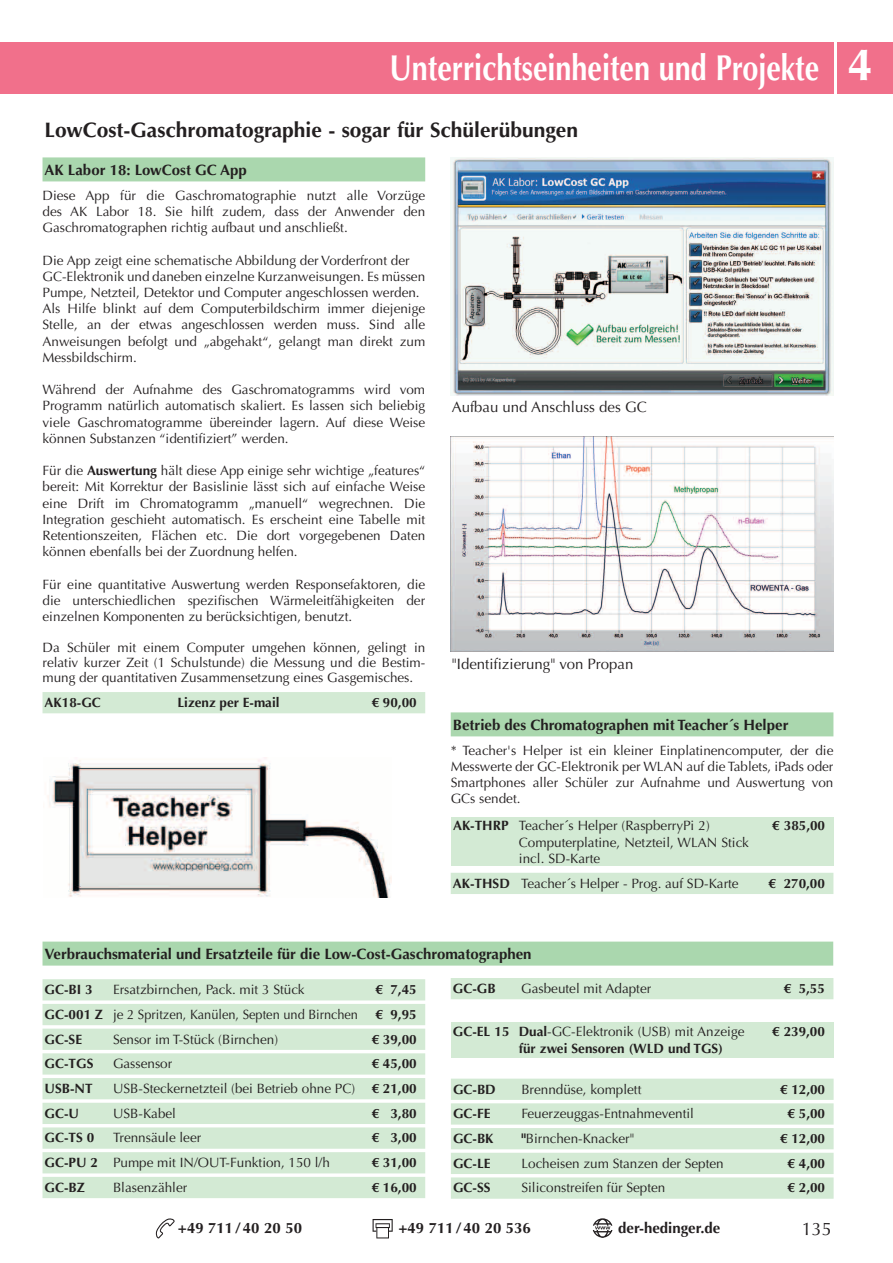
<style>
.page{position:relative;width:893px;height:1263px;background:#fff}
.page>*{position:absolute;margin:0;border:0;box-sizing:border-box;transform-origin:0 0}
.t1{font:700 36px "Optima LT Std";color:#fff;scale:.8 1}
.t2{font:700 21px "Optima LT Std";color:#231f20}
.t3{font:18px "Optima LT Std";color:#231f20}
.t4{font:700 15px "Optima LT Std";color:#231f20}
.t5{font:15px "Optima LT Std";color:#231f20}
.t6{font:13.5px/16.2px "Optima LT Std";color:#231f20;text-align:justify}
.t7{font:700 13.5px "Optima LT Std";color:#231f20}
.s1{font-size:45px}
.s2{font-weight:700}
</style>
<div class="page">
<div style="left:0;top:43px;width:833px;height:51px;background:#f1708b"></div>
<div style="left:838px;top:43px;width:55px;height:51px;background:#f1708b"></div>
<svg style="left:593px;top:1218px;width:19px;height:20px"></svg>
<svg style="left:373px;top:1219px;width:20px;height:19px"></svg>
<svg style="left:155px;top:1218px;width:20px;height:21px"></svg>
<div style="left:43px;top:157px;width:382px;height:24px;background:#aad7ae"></div>
<div style="left:43px;top:692px;width:382px;height:21px;background:#d3ead4"></div>
<img style="left:451px;top:157px;width:382px;height:238px">
<div style="left:43px;top:979px;width:382px;height:21px;background:#d3ead4"></div>
<div style="left:43px;top:1004px;width:382px;height:21px;background:#d3ead4"></div>
<div style="left:43px;top:1029px;width:382px;height:21px;background:#d3ead4"></div>
<div style="left:43px;top:1053px;width:382px;height:21px;background:#d3ead4"></div>
<div style="left:43px;top:1078px;width:382px;height:21px;background:#d3ead4"></div>
<div style="left:43px;top:1103px;width:382px;height:21px;background:#d3ead4"></div>
<div style="left:43px;top:1127px;width:382px;height:22px;background:#d3ead4"></div>
<div style="left:43px;top:1152px;width:382px;height:21px;background:#d3ead4"></div>
<div style="left:43px;top:1177px;width:382px;height:21px;background:#d3ead4"></div>
<img style="left:451px;top:436px;width:382px;height:215px">
<div style="left:451px;top:978px;width:382px;height:21px;background:#d3ead4"></div>
<div style="left:43px;top:941px;width:790px;height:24px;background:#aad7ae"></div>
<div style="left:451px;top:1078px;width:383px;height:22px;background:#d3ead4"></div>
<div style="left:451px;top:1103px;width:383px;height:21px;background:#d3ead4"></div>
<div style="left:451px;top:1128px;width:383px;height:21px;background:#d3ead4"></div>
<div style="left:451px;top:1153px;width:383px;height:21px;background:#d3ead4"></div>
<div style="left:451px;top:1177px;width:383px;height:22px;background:#d3ead4"></div>
<div style="left:451px;top:1022px;width:382px;height:35px;background:#d3ead4"></div>
<div style="left:451px;top:712px;width:382px;height:24px;background:#aad7ae"></div>
<img style="left:47px;top:757px;width:344px;height:140px">
<div style="left:451px;top:817px;width:383px;height:49px;background:#d3ead4"></div>
<div style="left:451px;top:873px;width:382px;height:21px;background:#d3ead4"></div>
<h1 class="t1" style="left:389px;top:47px;width:606px">Unterrichtseinheiten und Projekte <span class="s1">4</span></h1>
<h2 class="t2" style="left:45px;top:118px;width:535px">LowCost-Gaschromatographie - sogar für Schülerübungen</h2>
<p class="t4" style="left:45px;top:161px;width:204px">AK Labor 18: LowCost GC App</p>
<p class="t6" style="left:43px;top:187px;width:384px">Diese App für die Gaschromatographie nutzt alle Vorzüge des AK Labor 18. Sie hilft zudem, dass der Anwender den Gaschromatographen richtig aufbaut und anschließt.</p>
<p class="t6" style="left:43px;top:252px;width:384px;text-align:left">Die App zeigt eine schematische Abbildung der Vorderfront der GC-Elektronik und daneben einzelne Kurzanweisungen. Es müssen Pumpe, Netzteil, Detektor und Computer angeschlossen werden.<br>Als Hilfe blinkt auf dem Computerbildschirm immer diejenige Stelle, an der etwas angeschlossen werden muss. Sind alle Anweisungen befolgt und „abgehakt“, gelangt man direkt zum Messbildschirm.</p>
<p class="t6" style="left:43px;top:382px;width:384px">Während der Aufnahme des Gaschromatogramms wird vom Programm natürlich automatisch skaliert. Es lassen sich beliebig viele Gaschromatogramme übereinder lagern. Auf diese Weise können Substanzen “identifiziert” werden.</p>
<p class="t6" style="left:43px;top:463px;width:384px">Für die <span class="s2">Auswertung</span> hält diese App einige sehr wichtige „features“ bereit: Mit Korrektur der Basislinie lässt sich auf einfache Weise eine Drift im Chromatogramm „manuell“ wegrechnen. Die Integration geschieht automatisch. Es erscheint eine Tabelle mit Retentionszeiten, Flächen etc. Die dort vorgegebenen Daten können ebenfalls bei der Zuordnung helfen.</p>
<p class="t6" style="left:43px;top:576px;width:384px">Für eine quantitative Auswertung werden Responsefaktoren, die die unterschiedlichen spezifischen Wärmeleitfähigkeiten der einzelnen Komponenten zu berücksichtigen, benutzt.</p>
<p class="t6" style="left:43px;top:640px;width:384px;line-height:15px">Da Schüler mit einem Computer umgehen können, gelingt in relativ kurzer Zeit (1 Schulstunde) die Messung und die Bestim&shy;mung der quantitativen Zusammensetzung eines Gasgemisches.</p>
<p class="t7" style="left:45px;top:694px;width:58px">AK18-GC</p>
<p class="t7" style="left:178px;top:694px;width:104px">Lizenz per E-mail</p>
<p class="t7" style="left:372px;top:694px;width:47px">€ 90,00</p>
<p class="t5" style="left:452px;top:398px;width:196px">Aufbau und Anschluss des GC</p>
<p class="t5" style="left:452px;top:655px;width:183px">"Identifizierung" von Propan</p>
<p class="t4" style="left:453px;top:716px;width:337px">Betrieb des Chromatographen mit Teacher´s Helper</p>
<p class="t6" style="left:451px;top:742px;width:384px">* Teacher's Helper ist ein kleiner Einplatinencomputer, der die Messwerte der GC-Elektronik per WLAN auf die Tablets, iPads oder Smartphones aller Schüler zur Aufnahme und Auswertung von GCs sendet.</p>
<p class="t6" style="left:453px;top:818px;width:258px"><span class="s2">AK-THRP</span> Teacher´s Helper (RaspberryPi 2)</p>
<p class="t7" style="left:772px;top:818px;width:54px">€ 385,00</p>
<p class="t6" style="left:519px;top:834px;width:231px">Computerplatine, Netzteil, WLAN Stick incl. SD-Karte</p>
<p class="t6" style="left:453px;top:875px;width:287px"><span class="s2">AK-THSD</span> Teacher´s Helper - Prog. auf SD-Karte</p>
<p class="t7" style="left:769px;top:875px;width:58px">€ 270,00</p>
<p class="t4" style="left:45px;top:945px;width:488px">Verbrauchsmaterial und Ersatzteile für die Low-Cost-Gaschromatographen</p>
<p class="t7" style="left:45px;top:982px;width:50px">GC-BI 3</p>
<p class="t6" style="left:113px;top:982px;width:193px">Ersatzbirnchen, Pack. mit 3 Stück</p>
<p class="t7" style="left:375px;top:982px;width:43px">€ 7,45</p>
<p class="t6" style="left:45px;top:1006px;width:315px"><span class="s2">GC-001 Z</span> je 2 Spritzen, Kanülen, Septen und Birnchen</p>
<p class="t7" style="left:375px;top:1006px;width:43px">€ 9,95</p>
<p class="t7" style="left:45px;top:1031px;width:39px">GC-SE</p>
<p class="t6" style="left:113px;top:1031px;width:167px">Sensor im T-Stück (Birnchen)</p>
<p class="t7" style="left:372px;top:1031px;width:47px">€ 39,00</p>
<p class="t7" style="left:45px;top:1056px;width:50px">GC-TGS</p>
<p class="t6" style="left:113px;top:1056px;width:61px">Gassensor</p>
<p class="t7" style="left:372px;top:1056px;width:47px">€ 45,00</p>
<p class="t7" style="left:45px;top:1080px;width:50px">USB-NT</p>
<p class="t6" style="left:113px;top:1080px;width:305px">USB-Steckernetzteil (bei Betrieb ohne PC) <span class="s2">€ 21,00</span></p>
<p class="t7" style="left:45px;top:1105px;width:36px">GC-U</p>
<p class="t6" style="left:113px;top:1105px;width:65px">USB-Kabel</p>
<p class="t7" style="left:372px;top:1105px;width:47px">€ 3,80</p>
<p class="t7" style="left:45px;top:1130px;width:51px">GC-TS 0</p>
<p class="t6" style="left:113px;top:1130px;width:90px">Trennsäule leer</p>
<p class="t7" style="left:372px;top:1130px;width:47px">€ 3,00</p>
<p class="t6" style="left:45px;top:1154px;width:287px"><span class="s2">GC-PU 2</span> Pumpe mit IN/OUT-Funktion, 150 l/h</p>
<p class="t7" style="left:372px;top:1154px;width:47px">€ 31,00</p>
<p class="t7" style="left:45px;top:1179px;width:42px">GC-BZ</p>
<p class="t6" style="left:113px;top:1179px;width:76px">Blasenzähler</p>
<p class="t7" style="left:372px;top:1179px;width:47px">€ 16,00</p>
<p class="t7" style="left:453px;top:980px;width:44px">GC-GB</p>
<p class="t6" style="left:521px;top:980px;width:132px">Gasbeutel mit Adapter</p>
<p class="t7" style="left:784px;top:980px;width:43px">€ 5,55</p>
<p class="t6" style="left:453px;top:1024px;width:293px"><span class="s2">GC-EL 15 Dual</span>-GC-Elektronik (USB) mit Anzeige</p>
<p class="t7" style="left:772px;top:1024px;width:54px">€ 239,00</p>
<p class="t7" style="left:519px;top:1040px;width:206px">für zwei Sensoren (WLD und TGS)</p>
<p class="t7" style="left:453px;top:1081px;width:44px">GC-BD</p>
<p class="t6" style="left:521px;top:1081px;width:122px">Brenndüse, komplett</p>
<p class="t7" style="left:780px;top:1081px;width:47px">€ 12,00</p>
<p class="t7" style="left:453px;top:1106px;width:39px">GC-FE</p>
<p class="t6" style="left:521px;top:1106px;width:174px">Feuerzeuggas-Entnahmeventil</p>
<p class="t7" style="left:788px;top:1106px;width:39px">€ 5,00</p>
<p class="t7" style="left:453px;top:1130px;width:42px">GC-BK</p>
<p class="t6" style="left:521px;top:1130px;width:114px"><span class="s2">"</span>Birnchen-Knacker"</p>
<p class="t7" style="left:780px;top:1130px;width:47px">€ 12,00</p>
<p class="t7" style="left:453px;top:1155px;width:39px">GC-LE</p>
<p class="t6" style="left:521px;top:1155px;width:204px">Locheisen zum Stanzen der Septen</p>
<p class="t7" style="left:788px;top:1155px;width:39px">€ 4,00</p>
<p class="t7" style="left:453px;top:1180px;width:39px">GC-SS</p>
<p class="t6" style="left:521px;top:1180px;width:146px">Siliconstreifen für Septen</p>
<p class="t7" style="left:788px;top:1180px;width:39px">€ 2,00</p>
<p class="t4" style="left:178px;top:1219px;width:126px">+49 711/40 20 50</p>
<p class="t4" style="left:398px;top:1219px;width:134px">+49 711/40 20 536</p>
<p class="t4" style="left:618px;top:1219px;width:104px">der-hedinger.de</p>
<h3 class="t3" style="left:802px;top:1218px;width:32px">135</h3>
</div>
